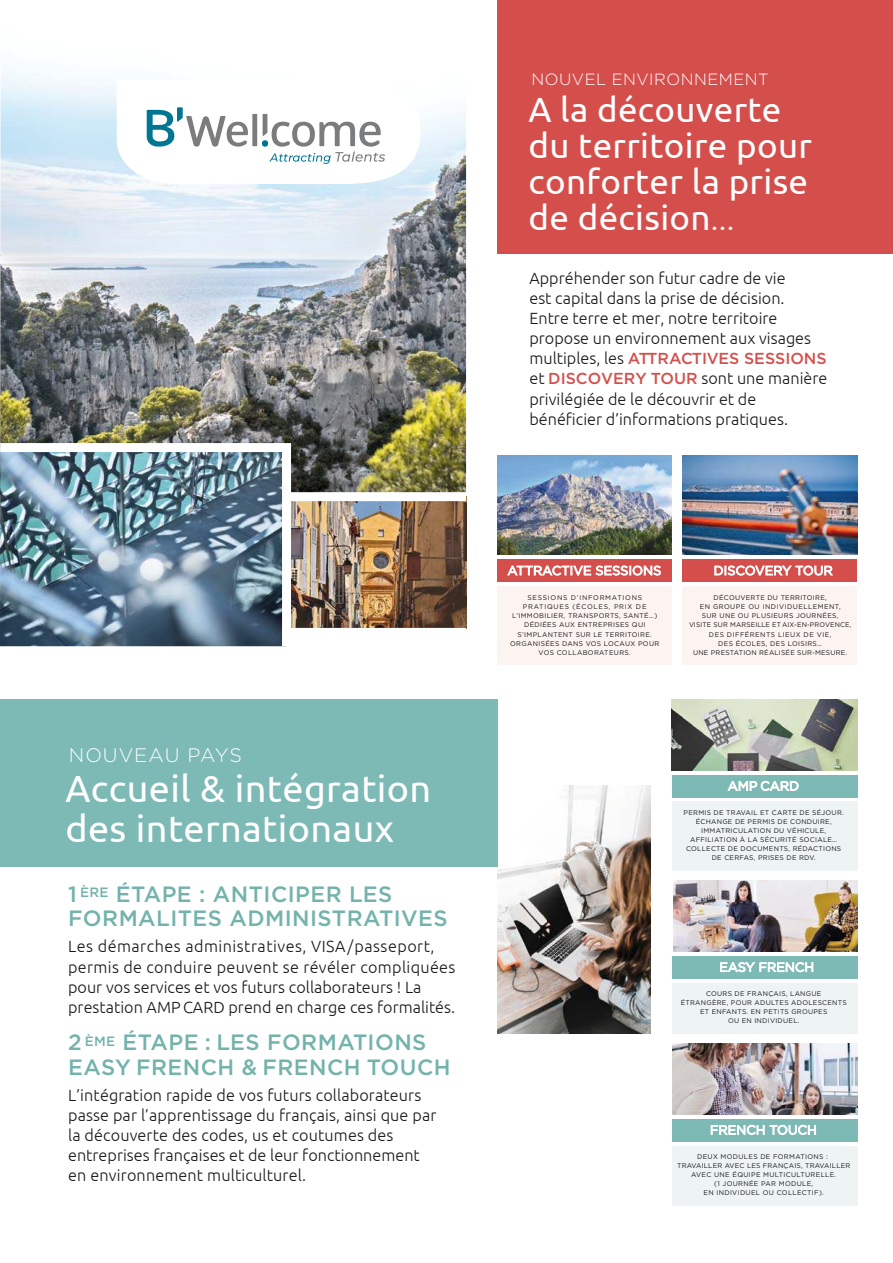
<style>
.page{position:relative;width:893px;height:1263px;background:#fff}
.page>*{position:absolute;margin:0;border:0;box-sizing:border-box;transform-origin:0 0}
.t1{font:37.8px/39.9px "Ubuntu";letter-spacing:.01em;color:#fff}
.t2{font:34.95px/36px "Ubuntu";letter-spacing:.01em;color:#fff}
.t3{font:500 22.05px/24.5px "Gotham";letter-spacing:.02em;color:#73b3ac}
.t4{font:300 19.5px "Gotham";letter-spacing:.05em;color:#fff}
.t5{font:300 16.2px/20.1px "Ubuntu";color:#1a171b}
.t6{font:300 16.2px/20.1px "Ubuntu";letter-spacing:.02em;color:#1a171b}
.t7{font:300 16.2px "Gotham";letter-spacing:.03em;color:#fff}
.t8{font:500 15.9px "Gotham";color:#d44f4c}
.t9{font:6.75px/9.1px "Gotham";letter-spacing:.04em;color:#1a171b;text-align:center}
.s1{font-weight:300;font-size:30.75px}
.s2{font-family:"Ubuntu";font-weight:300;font-size:16.2px;color:#1a171b}
.s3{font-family:"Gotham";font-weight:500;font-size:15.9px;color:#d44f4c}
</style>
<div class="page">
<img style="left:497px;top:786px;width:154px;height:248px">
<div style="left:497px;top:0;width:396px;height:254px;background:#d44f4c"></div>
<div style="left:497px;top:586px;width:175px;height:79px;background:#fcf4f0"></div>
<div style="left:497px;top:559px;width:175px;height:23px;background:#d44f4c"></div>
<svg style="left:508px;top:566px;width:153px;height:9px"></svg>
<img style="left:497px;top:456px;width:175px;height:99px">
<img style="left:683px;top:456px;width:174px;height:99px">
<div style="left:683px;top:559px;width:174px;height:23px;background:#d44f4c"></div>
<div style="left:683px;top:586px;width:174px;height:79px;background:#fcf4f0"></div>
<svg style="left:715px;top:566px;width:117px;height:9px"></svg>
<img style="left:0;top:68px;width:466px;height:424px">
<img style="left:291px;top:492px;width:175px;height:136px">
<img style="left:0;top:443px;width:291px;height:203px">
<div style="left:672px;top:802px;width:185px;height:69px;background:#edf4f3"></div>
<div style="left:672px;top:775px;width:185px;height:22px;background:#7db9b5"></div>
<svg style="left:728px;top:781px;width:70px;height:10px"></svg>
<img style="left:672px;top:699px;width:185px;height:71px">
<div style="left:672px;top:1146px;width:185px;height:59px;background:#edf4f3"></div>
<div style="left:672px;top:1119px;width:185px;height:22px;background:#7db9b5"></div>
<svg style="left:711px;top:1125px;width:53px;height:10px"></svg>
<svg style="left:770px;top:1125px;width:46px;height:10px"></svg>
<img style="left:672px;top:1043px;width:185px;height:71px">
<img style="left:673px;top:880px;width:184px;height:71px">
<div style="left:672px;top:956px;width:185px;height:22px;background:#7db9b5"></div>
<div style="left:672px;top:983px;width:185px;height:51px;background:#edf4f3"></div>
<svg style="left:720px;top:962px;width:93px;height:10px"></svg>
<svg style="left:117px;top:80px;width:304px;height:104px"></svg>
<div style="left:0;top:699px;width:497px;height:167px;background:#7db9b5"></div>
<h3 class="t7" style="left:531px;top:72px;width:239px">NOUVEL ENVIRONNEMENT</h3>
<h2 class="t2" style="left:528px;top:93px;width:285px">A la découverte du territoire pour conforter la prise de décision<span class="s1">...</span></h2>
<h3 class="t5" style="left:529px;top:269px;width:283px">Appréhender son futur cadre de vie est capital dans la prise de décision.<br>Entre terre et mer, notre territoire propose un environnement aux visages</h3>
<h3 class="t8" style="left:529px;top:350px;width:299px"><span class="s2">multiples, les</span> ATTRACTIVES SESSIONS</h3>
<h3 class="t5" style="left:529px;top:369px;width:299px">et <span class="s3">DISCOVERY TOUR</span> sont une manière privilégiée de le découvrir et de bénéficier d’informations pratiques.</h3>
<h3 class="t4" style="left:69px;top:746px;width:175px">NOUVEAU PAYS</h3>
<h1 class="t1" style="left:65px;top:771px;width:367px">Accueil &amp; intégration des internationaux</h1>
<h3 class="t3" style="left:68px;top:882px;width:381px">1 <sup>ÈRE</sup> ÉTAPE : ANTICIPER LES<br>FORMALITES ADMINISTRATIVES</h3>
<h3 class="t6" style="left:68px;top:937px;width:389px">Les démarches administratives, VISA/passeport, permis de conduire peuvent se révéler compliquées pour vos services et vos futurs collaborateurs ! La prestation AMPCARD prend en charge ces formalités.</h3>
<h3 class="t3" style="left:68px;top:1030px;width:384px">2 <sup>ÈME</sup> ÉTAPE : LES FORMATIONS<br>EASY FRENCH &amp; FRENCH TOUCH</h3>
<h3 class="t5" style="left:68px;top:1085px;width:370px">L’intégration rapide de vos futurs collaborateurs passe par l’apprentissage du français, ainsi que par la découverte des codes, us et coutumes des entreprises françaises et de leur fonctionnement en environnement multiculturel.</h3>
<p class="t9" style="left:510px;top:593px;width:151px">SESSIONS D’INFORMATIONS<br>PRATIQUES (ÉCOLES, PRIX DE<br>L’IMMOBILIER, TRANSPORTS, SANTÉ…)<br>DÉDIÉES AUX ENTREPRISES QUI<br>S’IMPLANTENT SUR LE TERRITOIRE.<br>ORGANISÉES DANS VOS LOCAUX POUR<br>VOS COLLABORATEURS.</p>
<p class="t9" style="left:689px;top:593px;width:164px">DÉCOUVERTE DU TERRITOIRE,<br>EN GROUPE OU INDIVIDUELLEMENT,<br>SUR UNE OU PLUSIEURS JOURNÉES,<br>VISITE SUR MARSEILLE ETAIX-EN-PROVENCE,<br>DES DIFFÉRENTS LIEUX DE VIE,<br>DES ÉCOLES, DES LOISIRS…<br>UNE PRESTATION RÉALISÉE SUR-MESURE.</p>
<p class="t9" style="left:684px;top:808px;width:162px">PERMIS DE TRAVAIL ET CARTE DE SÉJOUR.<br>ÉCHANGE DE PERMIS DE CONDUIRE,<br>IMMATRICULATION DU VÉHICULE,<br>AFFILIATION À LA SÉCURITÉ SOCIALE…<br>COLLECTE DE DOCUMENTS, RÉDACTIONS<br>DE CERFAS, PRISES DE RDV.</p>
<p class="t9" style="left:681px;top:989px;width:168px">COURS DE FRANÇAIS, LANGUE<br>ÉTRANGÈRE, POUR ADULTES ADOLESCENTS<br>ET ENFANTS. EN PETITS GROUPES<br>OU EN INDIVIDUEL.</p>
<p class="t9" style="left:677px;top:1152px;width:175px">DEUX MODULES DE FORMATIONS :<br>TRAVAILLER AVEC LES FRANÇAIS, TRAVAILLER<br>AVEC UNE ÉQUIPE MULTICULTURELLE.<br>(1 JOURNÉE PAR MODULE,<br>EN INDIVIDUEL OU COLLECTIF).</p>
</div>
